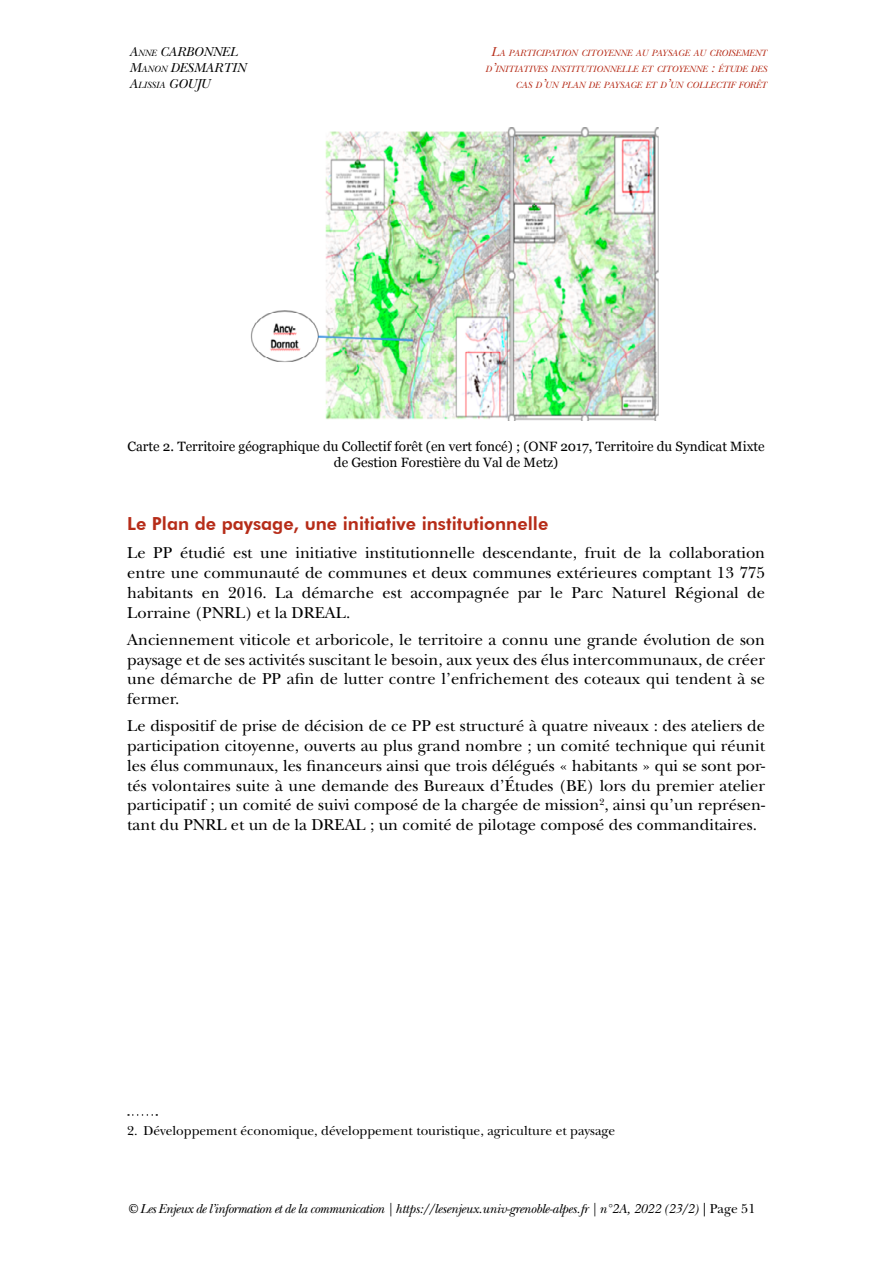
<style>
.page{position:relative;width:893px;height:1263px;background:#fff}
.page>*{position:absolute;margin:0;border:0;box-sizing:border-box;transform-origin:0 0}
.t1{font:800 18px "Futura BT";color:#b62c18}
.t2{font:16.5px/19.8px "New Baskerville Std";color:#000;text-align:justify}
.t3{font:13.5px/16.5px "Georgia";color:#000;text-align:center}
.t4{font:italic 13.5px "New Baskerville Std";letter-spacing:-.04em;color:#000}
.t5{font:13.5px "New Baskerville Std";color:#000}
.t6{font:italic 13.5px/16.2px "New Baskerville Std";color:#000}
.t7{font:italic 9.45px "New Baskerville Std";color:#b62c18}
.t8{font:italic 9.45px "New Baskerville Std";color:#000}
.s1{font-size:9.45px}
.s2{font-size:13.5px}
.s3{font-style:normal}
</style>
<div class="page">
<img style="left:250px;top:128px;width:409px;height:293px">
<svg style="left:128px;top:1114px;width:29px;height:2px"></svg>
<p class="t6" style="left:129px;top:44px;width:84px">A<span class="s1">NNE</span> CARBONNE</p>
<p class="t6" style="left:129px;top:44px;width:118px;text-indent:100px">L<br>M<span class="s1">ANON</span> DESMARTIN</p>
<p class="t8" style="left:129px;top:80px;width:15px"><span class="s2">A</span>LISSIA</p>
<p class="t6" style="left:169px;top:76px;width:43px">GOUJU</p>
<p class="t7" style="left:491px;top:47px;width:30px"><span class="s2">L</span>A PARTICI</p>
<p class="t7" style="left:544px;top:47px;width:12px">PATIO</p>
<p class="t7" style="left:571px;top:47px;width:17px">N CITO</p>
<p class="t7" style="left:603px;top:47px;width:113px">YENNE AU PAYSAGE AU CROIS</p>
<p class="t7" style="left:735px;top:47px;width:33px">EMENT</p>
<p class="t7" style="left:485px;top:64px;width:26px">D<span class="s2">’</span>INITIATI</p>
<p class="t7" style="left:532px;top:64px;width:35px">VES INSTITUTIO</p>
<p class="t7" style="left:603px;top:64px;width:60px">NNELLE ET CITO</p>
<p class="t7" style="left:678px;top:64px;width:53px">YENNE <span class="s2">:</span> ÉTUD</p>
<p class="t7" style="left:742px;top:64px;width:26px">E DES</p>
<p class="t7" style="left:515px;top:80px;width:7px">CAS</p>
<p class="t7" style="left:535px;top:80px;width:158px">D<span class="s2">’</span>UN PLAN DE PAYSAGE ET D<span class="s2">’</span>UN COLL</p>
<p class="t7" style="left:710px;top:80px;width:58px">ECTIF FORÊT</p>
<p class="t3" style="left:127px;top:437px;width:639px">Carte 2. Territoire géographique du Collectif forêt (en vert foncé) ; (ONF 2017, Territoire du Syndicat Mixte de Gestion Forestière du Val de Metz)</p>
<p class="t1" style="left:127px;top:513px;width:423px">Le Plan de paysage, une initiative institutionnelle</p>
<p class="t2" style="left:127px;top:543px;width:639px">Le PP étudié est une initiative institutionnelle descendante, fruit de la collaboration entre une communauté de communes et deux communes extérieures comptant 13 775 habitants en 2016. La démarche est accompagnée par le Parc Naturel Régional de Lorraine (PNRL) et la DREAL.</p>
<p class="t2" style="left:127px;top:630px;width:639px">Anciennement viticole et arboricole, le territoire a connu une grande évolution de son paysage et de ses activités suscitant le besoin, aux yeux des élus intercommunaux, de créer une démarche de PP afin de lutter contre l’enfrichement des coteaux qui tendent à se fermer.</p>
<p class="t2" style="left:127px;top:716px;width:639px">Le dispositif de prise de décision de ce PP est structuré à quatre niveaux : des ateliers de participation citoyenne, ouverts au plus grand nombre ; un comité technique qui réunit les élus communaux, les financeurs ainsi que trois délégués « habitants » qui se sont por&shy;tés volontaires suite à une demande des Bureaux d’Études (BE) lors du premier atelier participatif ; un comité de suivi composé de la chargée de mission<sup>2</sup>, ainsi qu’un représen&shy;tant du PNRL et un de la DREAL ; un comité de pilotage composé des commanditaires.</p>
<p class="t5" style="left:127px;top:1123px;width:490px">2. Développement économique, développement touristique, agriculture et paysage</p>
<p class="t4" style="left:128px;top:1200px;width:629px">© Les Enjeux de l’information et de la communication | https://lesenjeux.univ-grenoble-alpes.fr | n°2A, 2022 (23/2) <span class="s3">| Page 51</span></p>
</div>
